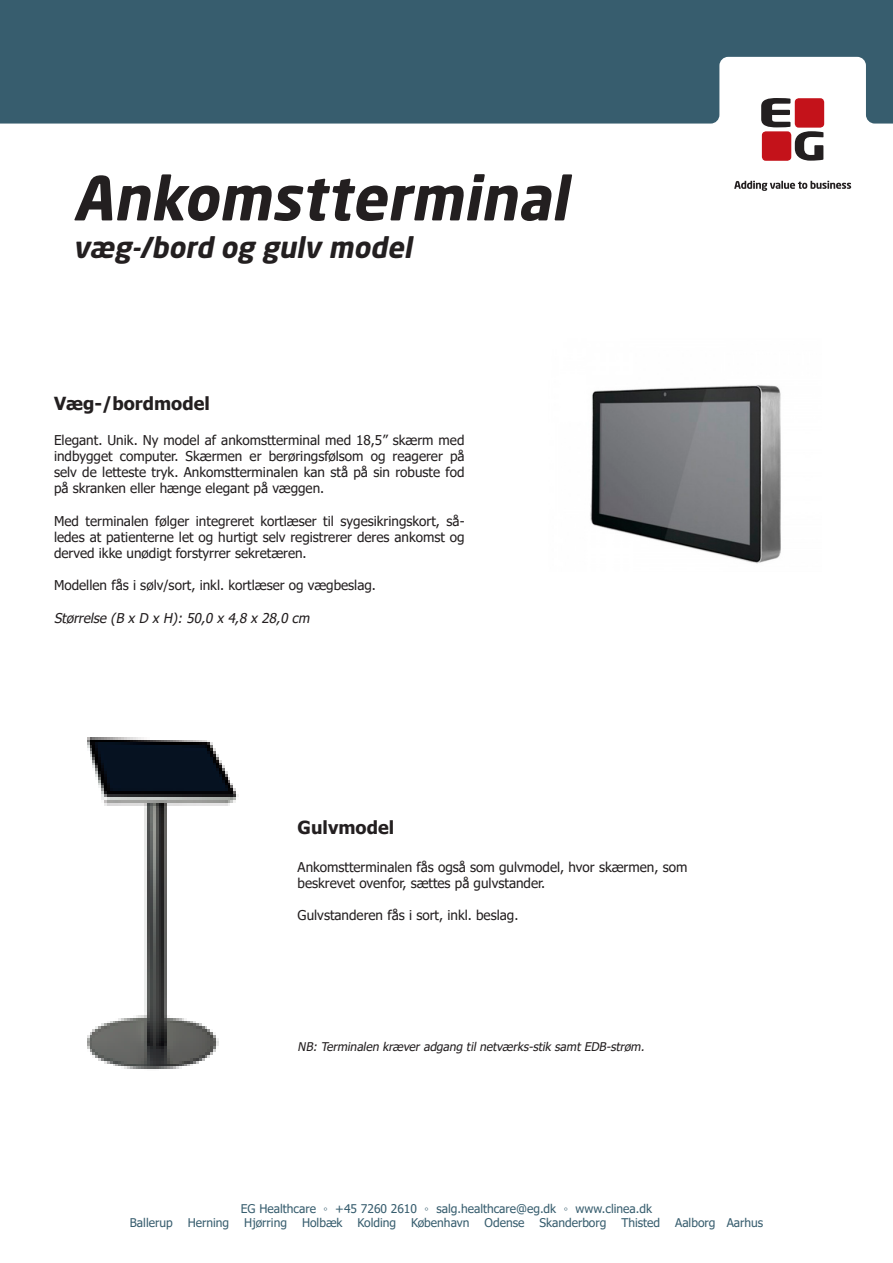
<style>
.page{position:relative;width:893px;height:1263px;background:#fff}
.page>*{position:absolute;margin:0;border:0;box-sizing:border-box;transform-origin:0 0}
.t1{font:italic 700 60px "Neo Sans Std";color:#231f20}
.t2{font:italic 700 28.5px "Neo Sans Std";color:#231f20}
.t3{font:700 18px "Tahoma";color:#231f20}
.t4{font:13.5px/16.2px "Tahoma";color:#231f20;text-align:justify}
.t5{font:italic 13.5px "Tahoma";color:#231f20}
.t6{font:12px "Tahoma";color:#375d6e}
.t7{font:italic 12px "Tahoma";color:#231f20}
</style>
<div class="page">
<div style="left:0;top:0;width:893px;height:124px;background:#375d6e"></div>
<svg style="left:0;top:57px;width:893px;height:131px;fill:#fff"></svg>
<svg style="left:734px;top:181px;width:117px;height:10px"></svg>
<div style="left:795px;top:98px;width:29px;height:30px;background:#c4121a;border-radius:4px"></div>
<svg style="left:761px;top:98px;width:62px;height:63px"></svg>
<img style="left:87px;top:737px;width:151px;height:332px">
<img style="left:590px;top:385px;width:191px;height:179px">
<p class="t1" style="left:73px;top:160px;width:509px">Ankomstterminal</p>
<p class="t2" style="left:73px;top:229px;width:347px">væg-/bord og gulv model</p>
<p class="t3" style="left:54px;top:391px;width:157px">Væg-/bordmodel</p>
<p class="t4" style="left:54px;top:432px;width:412px">Elegant. Unik. Ny model af ankomstterminal med 18,5” skærm med indbygget computer. Skærmen er berøringsfølsom og reagerer på selv de letteste tryk. Ankomstterminalen kan stå på sin robuste fod på skranken eller hænge elegant på væggen.</p>
<p class="t4" style="left:54px;top:513px;width:412px">Med terminalen følger integreret kortlæser til sygesikringskort, så&shy;ledes at patienterne let og hurtigt selv registrerer deres ankomst og derved ikke unødigt forstyrrer sekretæren.</p>
<p class="t4" style="left:54px;top:578px;width:324px">Modellen fås i sølv/sort, inkl. kortlæser og vægbeslag.</p>
<p class="t5" style="left:54px;top:609px;width:260px">Størrelse (B x D x H):50,0 x 4,8 x 28,0 cm</p>
<p class="t3" style="left:298px;top:814px;width:98px">Gulvmodel</p>
<p class="t4" style="left:298px;top:859px;width:391px">Ankomstterminalen fås også som gulvmodel, hvor skærmen, som beskrevet ovenfor, sættes på gulvstander.</p>
<p class="t4" style="left:298px;top:908px;width:222px">Gulvstanderen fås i sort, inkl. beslag.</p>
<p class="t7" style="left:298px;top:1038px;width:351px">NB:Terminalen kræveradgang tilnetværks-stik samtEDB-strøm.</p>
<p class="t6" style="left:241px;top:1200px;width:413px">EG Healthcare ◦ +45 7260 2610 ◦ salg.healthcare@eg.dk ◦ www.clinea.dk</p>
<p class="t6" style="left:130px;top:1215px;width:44px">Ballerup</p>
<p class="t6" style="left:188px;top:1215px;width:43px">Herning</p>
<p class="t6" style="left:244px;top:1215px;width:44px">Hjørring</p>
<p class="t6" style="left:302px;top:1215px;width:42px">Holbæk</p>
<p class="t6" style="left:358px;top:1215px;width:40px">Kolding</p>
<p class="t6" style="left:411px;top:1215px;width:60px">København</p>
<p class="t6" style="left:485px;top:1215px;width:41px">Odense</p>
<p class="t6" style="left:539px;top:1215px;width:68px">Skanderborg</p>
<p class="t6" style="left:621px;top:1215px;width:40px">Thisted</p>
<p class="t6" style="left:675px;top:1215px;width:90px">Aalborg Aarhus</p>
</div>
